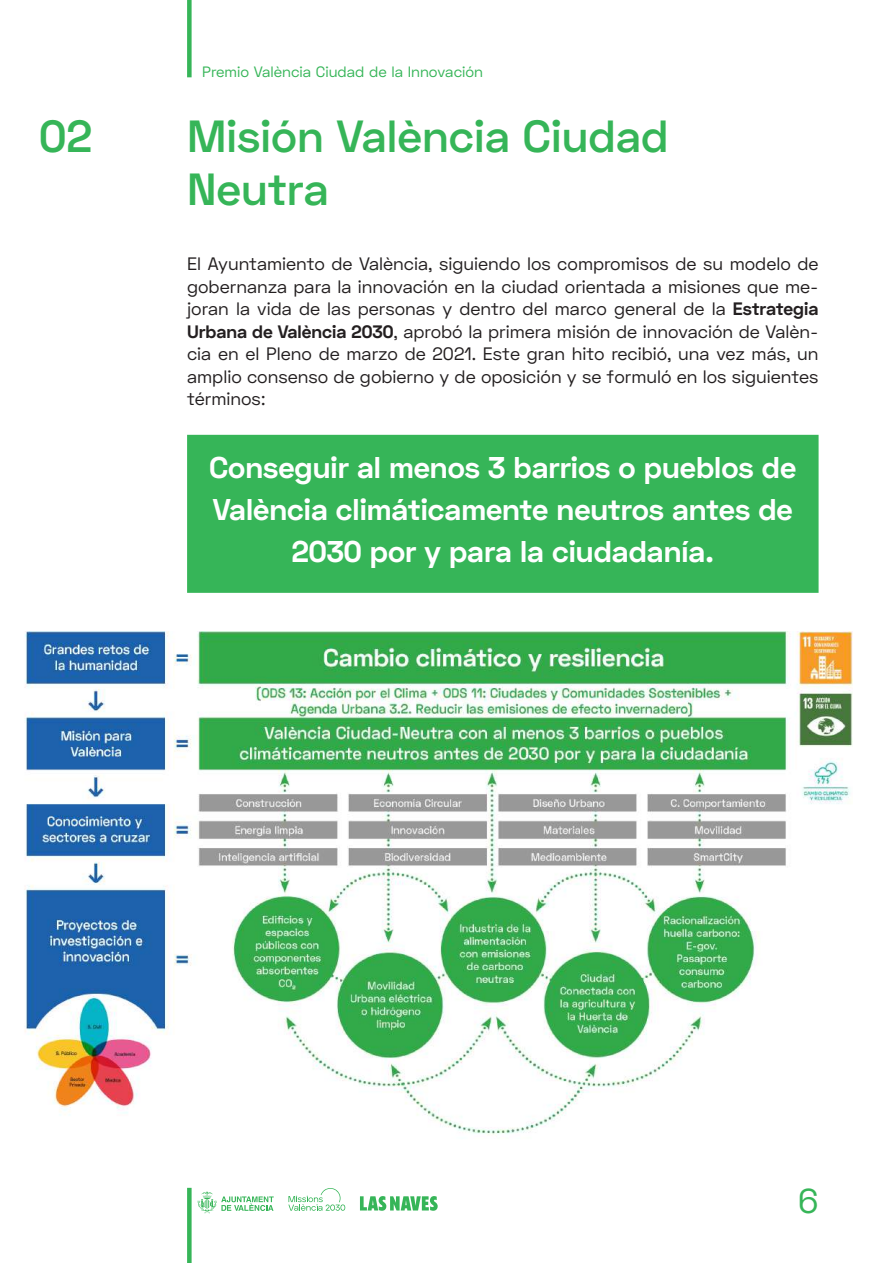
<style>
.page{position:relative;width:893px;height:1263px;background:#fff}
.page>*{position:absolute;margin:0;border:0;box-sizing:border-box;transform-origin:0 0}
.t1{font:600 45px/52.5px "Space Grotesk";color:#36b558}
.t2{font:34.5px "Space Grotesk";color:#36b558}
.t3{font:700 30px/42px "Space Grotesk";color:#fff;text-align:center}
.t4{font:18px/22.5px "Space Grotesk";color:#231f20;text-align:justify}
.t5{font:15px "Space Grotesk";color:#36b558}
.s1{font-weight:700}
</style>
<div class="page">
<div style="left:187px;top:1188px;width:5px;height:75px;background:#36b558"></div>
<div style="left:187px;top:0;width:5px;height:77px;background:#36b558"></div>
<svg style="left:360px;top:1196px;width:78px;height:15px"></svg>
<svg style="left:288px;top:1188px;width:57px;height:23px"></svg>
<svg style="left:198px;top:1191px;width:76px;height:22px"></svg>
<div style="left:187px;top:435px;width:632px;height:158px;background:#36b558;border:4px solid #36b558"></div>
<img style="left:25px;top:631px;width:828px;height:504px">
<h1 class="t1" style="left:39px;top:111px;width:55px">02</h1>
<p class="t5" style="left:202px;top:62px;width:282px">Premio València Ciudad de la Innovación</p>
<h1 class="t1" style="left:187px;top:111px;width:483px">Misión València Ciudad<br>Neutra</h1>
<p class="t4" style="left:187px;top:252px;width:633px">El Ayuntamiento de València, siguiendo los compromisos de su modelo de gobernanza para la innovación en la ciudad orientada a misiones que me&shy;joran la vida de las personas y dentro del marco general de la <span class="s1">Estrategia Urbana de València 2030</span>, aprobó la primera misión de innovación de Valèn&shy;cia en el Pleno de marzo de 2021. Este gran hito recibió, una vez más, un amplio consenso de gobierno y de oposición y se formuló en los siguientes términos:</p>
<h3 class="t3" style="left:209px;top:447px;width:588px">Conseguir al menos 3 barrios o pueblos de<br>València climáticamente neutros antes de<br>2030 por y para la ciudadanía.</h3>
<h2 class="t2" style="left:798px;top:1178px;width:22px">6</h2>
</div>
